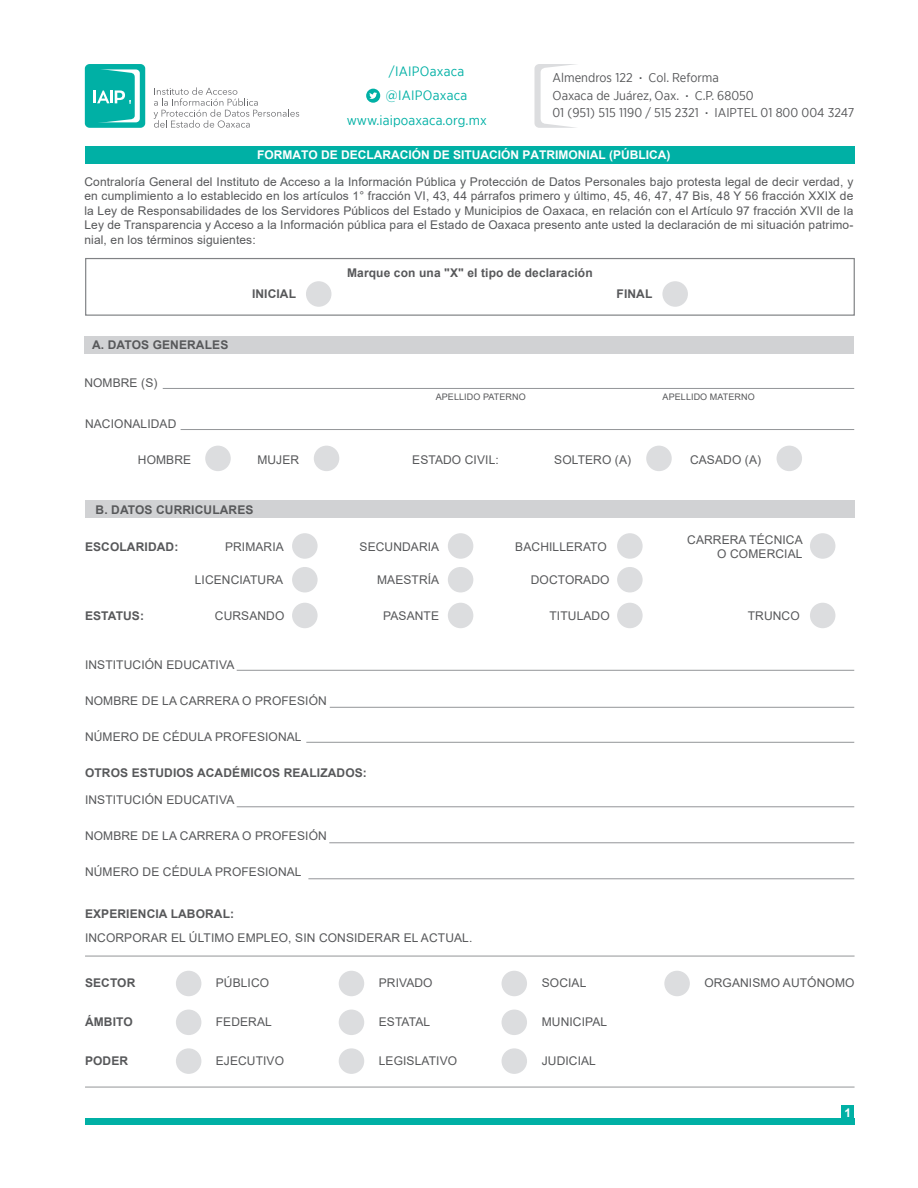
<style>
.page{position:relative;width:918px;height:1188px;background:#fff}
.page>*{position:absolute;margin:0;border:0;box-sizing:border-box;transform-origin:0 0}
.t1{font:13.5px "Gotham Narrow";letter-spacing:.015em;color:#00b0a5}
.t2{font:12.75px/17.2px "Gotham Narrow";color:#57585a}
.t3{font:12px/14.4px "Arial";letter-spacing:.01em;color:#57585a;text-align:justify}
.t4{font:700 12px "Arial";letter-spacing:.01em;color:#57585a}
.t5{font:700 12px "Arial";color:#fff}
.t6{font:12px "Arial";letter-spacing:-.025em;color:#57585a}
.t7{font:9px "Arial";letter-spacing:.01em;color:#57585a}
</style>
<div class="page">
<div style="left:85px;top:1118px;width:769px;height:6px;background:#00b0a5"></div>
<hr style="left:237px;top:670px;width:617px;height:1px;background:#939598">
<hr style="left:330px;top:707px;width:524px;height:1px;background:#939598">
<hr style="left:306px;top:742px;width:548px;height:1px;background:#939598">
<hr style="left:237px;top:807px;width:617px;height:1px;background:#939598">
<hr style="left:329px;top:843px;width:525px;height:1px;background:#939598">
<hr style="left:308px;top:879px;width:546px;height:1px;background:#939598">
<div style="left:85px;top:336px;width:769px;height:17px;background:#d1d2d4"></div>
<hr style="left:181px;top:429px;width:673px;height:1px;background:#939598">
<hr style="left:163px;top:388px;width:691px;height:1px;background:#939598">
<hr style="left:85px;top:1087px;width:770px;height:1px;background:#939598">
<hr style="left:85px;top:956px;width:770px;height:1px;background:#939598">
<div style="left:85px;top:501px;width:769px;height:17px;background:#d1d2d4"></div>
<div style="left:292px;top:533px;width:26px;height:26px;background:#dcdddf;border-radius:50%"></div>
<div style="left:448px;top:533px;width:25px;height:26px;background:#dcdddf;border-radius:50%"></div>
<div style="left:617px;top:533px;width:26px;height:26px;background:#dcdddf;border-radius:50%"></div>
<div style="left:292px;top:603px;width:26px;height:25px;background:#dcdddf;border-radius:50%"></div>
<div style="left:448px;top:603px;width:25px;height:25px;background:#dcdddf;border-radius:50%"></div>
<div style="left:617px;top:603px;width:26px;height:25px;background:#dcdddf;border-radius:50%"></div>
<div style="left:292px;top:567px;width:26px;height:25px;background:#dcdddf;border-radius:50%"></div>
<div style="left:448px;top:567px;width:25px;height:25px;background:#dcdddf;border-radius:50%"></div>
<div style="left:617px;top:567px;width:26px;height:25px;background:#dcdddf;border-radius:50%"></div>
<div style="left:85px;top:64px;width:60px;height:64px;background:#00b0a5;border-radius:5px"></div>
<div style="left:90px;top:69px;width:50px;height:53px;background:#fff;border-radius:4px"></div>
<svg style="left:90px;top:69px;width:45px;height:54px;background:#25bbb2"></svg>
<svg style="left:154px;top:87px;width:145px;height:41px"></svg>
<svg style="left:535px;top:64px;width:41px;height:64px"></svg>
<svg style="left:366px;top:89px;width:14px;height:14px"></svg>
<div style="left:85px;top:146px;width:769px;height:18px;background:#00b0a5"></div>
<div style="left:85px;top:258px;width:770px;height:58px;border:1px solid #808285"></div>
<div style="left:306px;top:281px;width:25px;height:26px;background:#dcdddf;border-radius:50%"></div>
<div style="left:662px;top:281px;width:26px;height:26px;background:#dcdddf;border-radius:50%"></div>
<div style="left:205px;top:446px;width:26px;height:25px;background:#dcdddf;border-radius:50%"></div>
<div style="left:314px;top:446px;width:25px;height:25px;background:#dcdddf;border-radius:50%"></div>
<div style="left:646px;top:446px;width:26px;height:25px;background:#dcdddf;border-radius:50%"></div>
<div style="left:777px;top:446px;width:25px;height:25px;background:#dcdddf;border-radius:50%"></div>
<div style="left:810px;top:533px;width:25px;height:26px;background:#dcdddf;border-radius:50%"></div>
<div style="left:810px;top:603px;width:25px;height:25px;background:#dcdddf;border-radius:50%"></div>
<div style="left:176px;top:971px;width:25px;height:25px;background:#dcdddf;border-radius:50%"></div>
<div style="left:176px;top:1048px;width:25px;height:26px;background:#dcdddf;border-radius:50%"></div>
<div style="left:176px;top:1010px;width:25px;height:25px;background:#dcdddf;border-radius:50%"></div>
<div style="left:339px;top:971px;width:25px;height:25px;background:#dcdddf;border-radius:50%"></div>
<div style="left:339px;top:1048px;width:25px;height:26px;background:#dcdddf;border-radius:50%"></div>
<div style="left:339px;top:1010px;width:25px;height:25px;background:#dcdddf;border-radius:50%"></div>
<div style="left:502px;top:971px;width:25px;height:25px;background:#dcdddf;border-radius:50%"></div>
<div style="left:502px;top:1048px;width:25px;height:26px;background:#dcdddf;border-radius:50%"></div>
<div style="left:502px;top:1010px;width:25px;height:25px;background:#dcdddf;border-radius:50%"></div>
<div style="left:664px;top:971px;width:26px;height:25px;background:#dcdddf;border-radius:50%"></div>
<div style="left:842px;top:1105px;width:12px;height:19px;background:#00b0a5"></div>
<p class="t1" style="left:389px;top:63px;width:77px">/IAIPOaxaca</p>
<p class="t1" style="left:386px;top:87px;width:83px">@IAIPOaxaca</p>
<p class="t1" style="left:347px;top:112px;width:142px">www.iaipoaxaca.org.mx</p>
<p class="t2" style="left:553px;top:69px;width:303px">Almendros 122 <sup>.</sup> Col. Reforma<br>Oaxaca de Juárez, Oax. <sup>.</sup> C.P. 68050<br>01 (951) 515 1190 / 515 2321 <sup>.</sup> IAIPTEL 01 800 004 3247</p>
<p class="t5" style="left:257px;top:147px;width:415px">FORMATO DE DECLARACIÓN DE SITUACIÓN PATRIMONIAL (PÚBLICA)</p>
<p class="t5" style="left:250px;top:147px;width:418px">FORMATO DE DECLARACIÓN DE SITUACIÓN PATRIMONIAL (PÚBLICA)</p>
<p class="t3" style="left:85px;top:175px;width:770px">Contraloría General del Instituto de Acceso a la Información Pública y Protección de Datos Personales bajo protesta legal de decir verdad, y en cumplimiento a lo establecido en los artículos 1° fracción VI, 43, 44 párrafos primero y último, 45, 46, 47, 47 Bis, 48 Y 56 fracción XXIX de la Ley de Responsabilidades de los Servidores Públicos del Estado y Municipios de Oaxaca, en relación con el Artículo 97 fracción XVII de la Ley de Transparencia y Acceso a la Información pública para el Estado de Oaxaca presento ante usted la declaración de mi situación patrimo&shy;nial, en los términos siguientes:</p>
<p class="t4" style="left:347px;top:264px;width:247px">Marque con una "X" el tipo de declaración</p>
<p class="t4" style="left:252px;top:286px;width:46px">INICIAL</p>
<p class="t4" style="left:617px;top:286px;width:37px">FINAL</p>
<h6 class="t4" style="left:92px;top:336px;width:138px">A. DATOS GENERALES</h6>
<p class="t3" style="left:84px;top:375px;width:75px">NOMBRE (S)</p>
<p class="t7" style="left:436px;top:391px;width:92px">APELLIDO PATERNO</p>
<p class="t7" style="left:663px;top:391px;width:94px">APELLIDO MATERNO</p>
<p class="t3" style="left:85px;top:416px;width:93px">NACIONALIDAD</p>
<p class="t3" style="left:138px;top:452px;width:55px">HOMBRE</p>
<p class="t3" style="left:257px;top:452px;width:43px">MUJER</p>
<p class="t3" style="left:412px;top:452px;width:88px">ESTADO CIVIL:</p>
<p class="t3" style="left:554px;top:452px;width:78px">SOLTERO (A)</p>
<p class="t3" style="left:690px;top:452px;width:73px">CASADO (A)</p>
<p class="t4" style="left:96px;top:501px;width:159px">B. DATOS CURRICULARES</p>
<p class="t4" style="left:85px;top:538px;width:95px">ESCOLARIDAD:</p>
<p class="t3" style="left:225px;top:539px;width:60px">PRIMARIA</p>
<p class="t3" style="left:360px;top:539px;width:81px">SECUNDARIA</p>
<p class="t3" style="left:515px;top:539px;width:93px">BACHILLERATO</p>
<p class="t3" style="left:687px;top:532px;width:117px;text-align:right">CARRERA TÉCNICA<br>O COMERCIAL</p>
<p class="t3" style="left:195px;top:573px;width:90px">LICENCIATURA</p>
<p class="t3" style="left:377px;top:573px;width:64px">MAESTRÍA</p>
<p class="t3" style="left:531px;top:573px;width:80px">DOCTORADO</p>
<p class="t4" style="left:85px;top:607px;width:61px">ESTATUS:</p>
<p class="t3" style="left:215px;top:608px;width:71px">CURSANDO</p>
<p class="t3" style="left:383px;top:608px;width:57px">PASANTE</p>
<p class="t3" style="left:550px;top:608px;width:62px">TITULADO</p>
<p class="t3" style="left:748px;top:608px;width:53px">TRUNCO</p>
<p class="t3" style="left:85px;top:657px;width:151px">INSTITUCIÓN EDUCATIVA</p>
<p class="t3" style="left:85px;top:693px;width:243px">NOMBRE DE LA CARRERA O PROFESIÓN</p>
<p class="t3" style="left:85px;top:729px;width:218px">NÚMERO DE CÉDULA PROFESIONAL</p>
<p class="t4" style="left:85px;top:764px;width:283px">OTROS ESTUDIOS ACADÉMICOS REALIZADOS:</p>
<p class="t3" style="left:85px;top:792px;width:151px">INSTITUCIÓN EDUCATIVA</p>
<p class="t3" style="left:85px;top:828px;width:243px">NOMBRE DE LA CARRERA O PROFESIÓN</p>
<p class="t3" style="left:85px;top:864px;width:218px">NÚMERO DE CÉDULA PROFESIONAL</p>
<p class="t4" style="left:85px;top:906px;width:151px">EXPERIENCIA LABORAL:</p>
<p class="t3" style="left:85px;top:931px;width:389px">INCORPORAR EL ÚLTIMO EMPLEO, SIN CONSIDERAR EL ACTUAL.</p>
<p class="t4" style="left:85px;top:975px;width:52px">SECTOR</p>
<p class="t3" style="left:216px;top:976px;width:55px">PÚBLICO</p>
<p class="t3" style="left:379px;top:976px;width:55px">PRIVADO</p>
<p class="t3" style="left:542px;top:976px;width:46px">SOCIAL</p>
<p class="t3" style="left:704px;top:976px;width:152px">ORGANISMO AUTÓNOMO</p>
<p class="t4" style="left:85px;top:1014px;width:49px">ÁMBITO</p>
<p class="t3" style="left:216px;top:1015px;width:58px">FEDERAL</p>
<p class="t6" style="left:379px;top:1014px;width:53px">ESTATAL</p>
<p class="t3" style="left:542px;top:1015px;width:67px">MUNICIPAL</p>
<p class="t4" style="left:85px;top:1053px;width:45px">PODER</p>
<p class="t3" style="left:216px;top:1054px;width:70px">EJECUTIVO</p>
<p class="t3" style="left:379px;top:1054px;width:80px">LEGISLATIVO</p>
<p class="t3" style="left:542px;top:1054px;width:56px">JUDICIAL</p>
<p class="t5" style="left:844px;top:1104px;width:8px">1</p>
</div>
